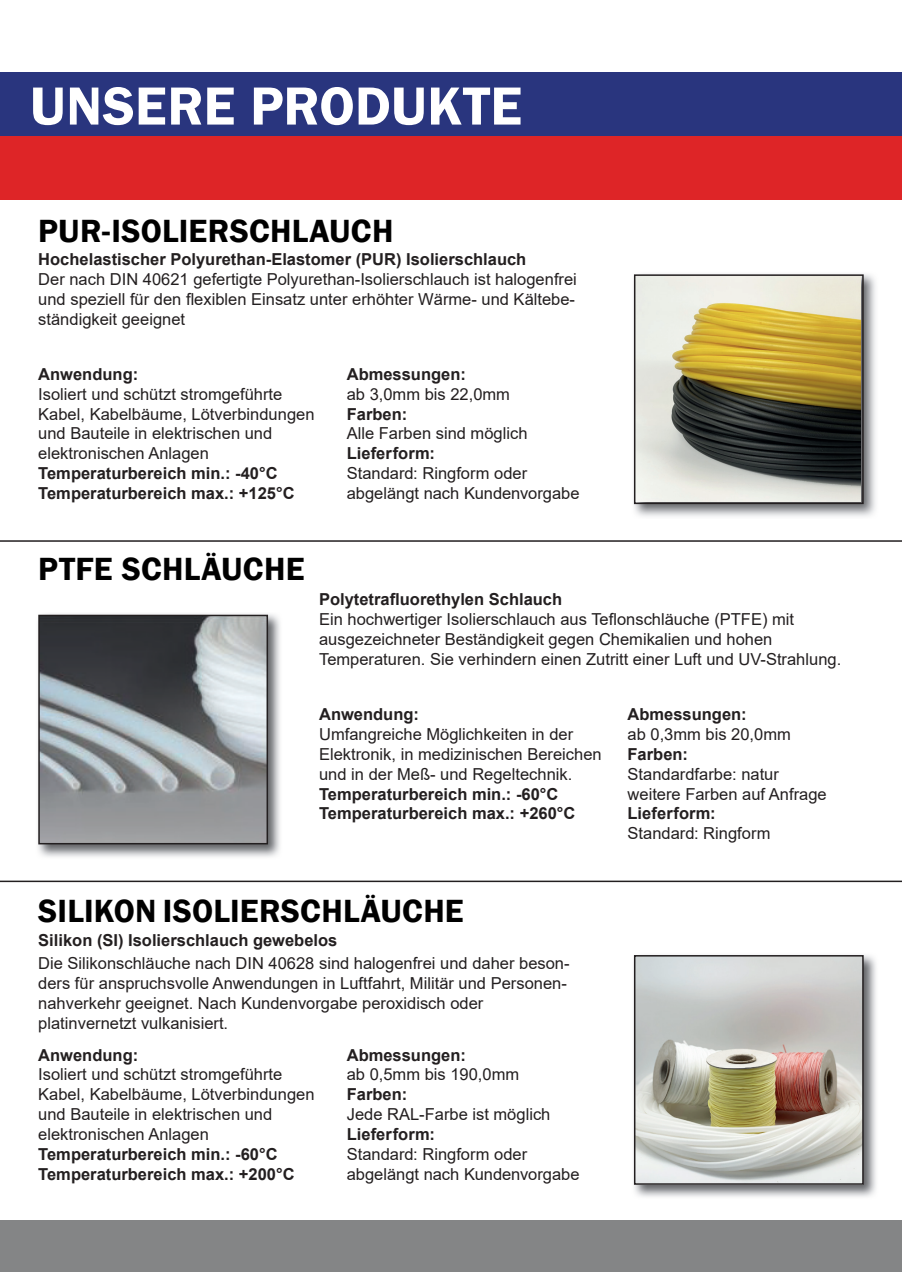
<style>
.page{position:relative;width:902px;height:1272px;background:#fff}
.page>*{position:absolute;margin:0;border:0;box-sizing:border-box;transform-origin:0 0}
.t1{font:600 55.5px "Franklin Gothic";letter-spacing:.005em;color:#fff}
.t2{font:600 33px "Franklin Gothic";letter-spacing:.005em;color:#000}
.t3{font:16.5px/19.8px "Arial";color:#231f20}
.t4{font:700 16.5px/19.8px "Arial";color:#231f20}
</style>
<div class="page">
<div style="left:0;top:136px;width:901px;height:64px;background:#de2527"></div>
<div style="left:0;top:72px;width:901px;height:64px;background:#29357e"></div>
<hr style="left:0;top:540px;width:901px;height:1px;background:#231f20">
<hr style="left:0;top:880px;width:901px;height:2px;background:#231f20">
<div style="left:0;top:1220px;width:901px;height:51px;background:#848586"></div>
<img style="left:38px;top:614px;width:242px;height:243px">
<img style="left:41px;top:617px;width:224px;height:224px">
<div style="left:38px;top:614px;width:230px;height:230px;border:2px solid #231f20"></div>
<img style="left:633px;top:274px;width:243px;height:243px">
<img style="left:637px;top:277px;width:223px;height:224px">
<div style="left:634px;top:274px;width:229px;height:230px;border:2px solid #231f20"></div>
<img style="left:633px;top:955px;width:243px;height:242px">
<img style="left:637px;top:958px;width:223px;height:223px">
<div style="left:634px;top:955px;width:229px;height:229px;border:2px solid #231f20"></div>
<h1 class="t1" style="left:30px;top:72px;width:493px">UNSERE PRODUKTE</h1>
<h2 class="t2" style="left:38px;top:210px;width:356px">PUR-ISOLIERSCHLAUCH</h2>
<p class="t4" style="left:38px;top:249px;width:489px">Hochelastischer Polyurethan-Elastomer (PUR) Isolierschlauch</p>
<p class="t3" style="left:38px;top:269px;width:540px;text-align:justify">Der nach DIN 40621 gefertigte Polyurethan-Isolierschlauch ist halogenfrei und speziell für den flexiblen Einsatz unter erhöhter Wärme- und Kältebe&shy;ständigkeit geeignet</p>
<p class="t4" style="left:38px;top:364px;width:101px">Anwendung:</p>
<p class="t3" style="left:38px;top:384px;width:278px">Isoliert und schützt stromgeführte Kabel, Kabelbäume, Lötverbindungen und Bauteile in elektrischen und elektronischen Anlagen</p>
<p class="t4" style="left:38px;top:463px;width:258px">Temperaturbereich min.: -40°C<br>Temperaturbereich max.: +125°C</p>
<h2 class="t2" style="left:38px;top:549px;width:268px">PTFE SCHLÄUCHE</h2>
<p class="t4" style="left:347px;top:364px;width:121px">Abmessungen:</p>
<p class="t3" style="left:347px;top:384px;width:165px">ab 3,0mm bis 22,0mm</p>
<p class="t4" style="left:347px;top:404px;width:62px">Farben:</p>
<p class="t3" style="left:347px;top:423px;width:182px">Alle Farben sind möglich</p>
<p class="t4" style="left:347px;top:443px;width:90px">Lieferform:</p>
<p class="t3" style="left:347px;top:463px;width:234px">Standard: Ringform oder abgelängt nach Kundenvorgabe</p>
<p class="t4" style="left:319px;top:590px;width:244px">Polytetrafluorethylen Schlauch</p>
<p class="t3" style="left:319px;top:609px;width:523px">Ein hochwertiger Isolierschlauch aus Teflonschläuche (PTFE) mit ausgezeichneter Beständigkeit gegen Chemikalien und hohen<br>Temperaturen. Sie verhindern einen Zutritt einer Luft und UV-Strahlung.</p>
<p class="t4" style="left:319px;top:704px;width:101px">Anwendung:</p>
<p class="t3" style="left:319px;top:724px;width:284px">Umfangreiche Möglichkeiten in der<br>Elektronik, in medizinischen Bereichen und in der Meß- und Regeltechnik.</p>
<p class="t4" style="left:319px;top:784px;width:258px">Temperaturbereich min.: -60°C<br>Temperaturbereich max.: +260°C</p>
<h2 class="t2" style="left:38px;top:891px;width:427px">SILIKON ISOLIERSCHLÄUCHE</h2>
<p class="t4" style="left:38px;top:930px;width:300px">Silikon (SI) Isolierschlauch gewebelos</p>
<p class="t3" style="left:38px;top:953px;width:533px">Die Silikonschläuche nach DIN 40628 sind halogenfrei und daher beson&shy;ders für anspruchsvolle Anwendungen in Luftfahrt, Militär und Personen&shy;nahverkehr geeignet. Nach Kundenvorgabe peroxidisch oder platinvernetzt vulkanisiert.</p>
<p class="t4" style="left:347px;top:1045px;width:121px">Abmessungen:</p>
<p class="t3" style="left:347px;top:1064px;width:174px">ab 0,5mm bis 190,0mm</p>
<p class="t4" style="left:347px;top:1084px;width:62px">Farben:</p>
<p class="t3" style="left:347px;top:1104px;width:205px">Jede RAL-Farbe ist möglich</p>
<p class="t4" style="left:347px;top:1124px;width:90px">Lieferform:</p>
<p class="t3" style="left:347px;top:1143px;width:234px">Standard: Ringform oder abgelängt nach Kundenvorgabe</p>
<p class="t4" style="left:38px;top:1045px;width:101px">Anwendung:</p>
<p class="t3" style="left:38px;top:1064px;width:278px">Isoliert und schützt stromgeführte Kabel, Kabelbäume, Lötverbindungen und Bauteile in elektrischen und elektronischen Anlagen</p>
<p class="t4" style="left:38px;top:1144px;width:258px">Temperaturbereich min.: -60°C<br>Temperaturbereich max.: +200°C</p>
<p class="t4" style="left:627px;top:704px;width:121px">Abmessungen:</p>
<p class="t3" style="left:627px;top:724px;width:165px">ab 0,3mm bis 20,0mm</p>
<p class="t4" style="left:627px;top:744px;width:62px">Farben:</p>
<p class="t3" style="left:627px;top:764px;width:201px">Standardfarbe: natur weitere Farben auf Anfrage</p>
<p class="t4" style="left:627px;top:803px;width:90px">Lieferform:</p>
<p class="t3" style="left:627px;top:823px;width:144px">Standard: Ringform</p>
</div>
